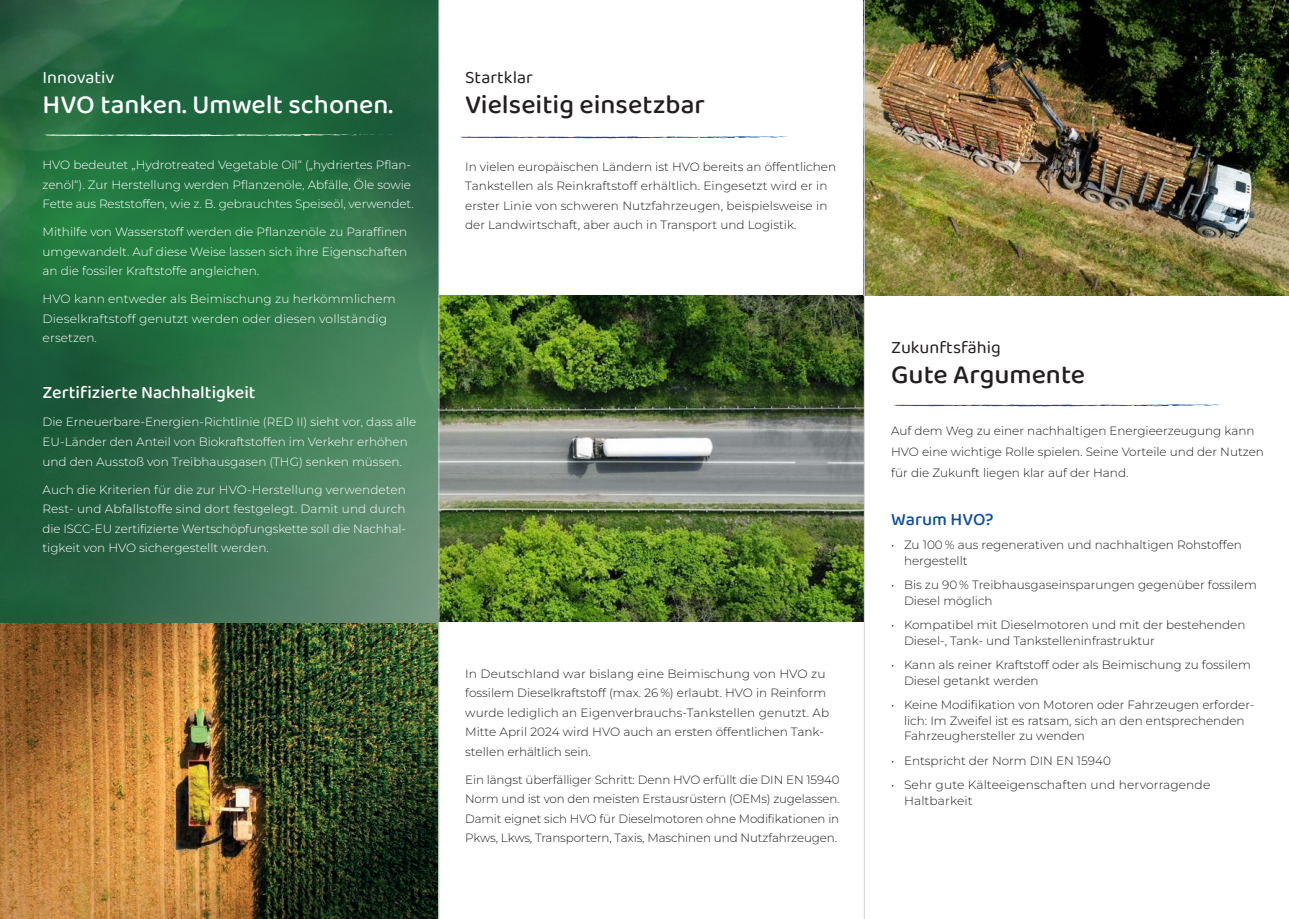
<style>
.page{position:relative;width:1289px;height:919px;background:#fff}
.page>*{position:absolute;margin:0;border:0;box-sizing:border-box;transform-origin:0 0}
.t1{font:500 27px "Baloo Chettan 2";color:#231f20}
.t2{font:500 27px "Baloo Chettan 2";color:#fff}
.t3{font:500 18px "Baloo Chettan 2";color:#fff}
.t4{font:18px "Baloo Chettan 2";color:#231f20}
.t5{font:18px "Baloo Chettan 2";color:#fff}
.t6{font:500 18px "Baloo Chettan 2";color:#0d4da1}
.t7{font:300 12px/19.5px "Montserrat";color:#231f20}
.t8{font:300 12px/19.5px "Montserrat";color:#fff}
</style>
<div class="page">
<img style="left:0;top:0;width:438px;height:918px">
<img style="left:0;top:623px;width:437px;height:295px">
<svg style="left:43px;top:134px;width:353px;height:2px"></svg>
<svg style="left:460px;top:136px;width:328px;height:2px"></svg>
<img style="left:439px;top:296px;width:424px;height:325px">
<img style="left:863px;top:0;width:425px;height:296px">
<svg style="left:894px;top:404px;width:328px;height:2px"></svg>
<hr style="left:438px;top:0;width:1px;height:918px;background:#d1d2d4">
<hr style="left:864px;top:0;width:1px;height:918px;background:#d1d2d4">
<h2 class="t5" style="left:43px;top:65px;width:73px">Innovativ</h2>
<h1 class="t2" style="left:43px;top:85px;width:352px">HVO tanken. Umwelt schonen.</h1>
<p class="t8" style="left:43px;top:155px;width:373px">HVO bedeutet „Hydrotreated Vegetable Oil“ („hydriertes Pflan&shy;zenöl“). Zur Herstellung werden Pflanzenöle, Abfälle, Öle sowie<br>Fette aus Reststoffen, wie z. B. gebrauchtes Speiseöl, verwendet.</p>
<p class="t8" style="left:43px;top:222px;width:366px;text-align:justify">Mithilfe von Wasserstoff werden die Pflanzenöle zu Paraffinen umgewandelt. Auf diese Weise lassen sich ihre Eigenschaften an die fossiler Kraftstoffe angleichen.</p>
<p class="t8" style="left:43px;top:289px;width:355px">HVO kann entweder als Beimischung zu herkömmlichem<br>Dieselkraftstoff genutzt werden oder diesen vollständig ersetzen.</p>
<h2 class="t3" style="left:43px;top:380px;width:215px">Zertifizierte Nachhaltigkeit</h2>
<p class="t8" style="left:43px;top:412px;width:375px">Die Erneuerbare-Energien-Richtlinie (RED II) sieht vor, dass alle<br>EU-Länder den Anteil von Biokraftstoffen im Verkehr erhöhen und den Ausstoß von Treibhausgasen (THG) senken müssen.</p>
<p class="t8" style="left:43px;top:479px;width:365px;text-align:justify">Auch die Kriterien für die zur HVO-Herstellung verwendeten Rest- und Abfallstoffe sind dort festgelegt. Damit und durch die ISCC-EU zertifizierte Wertschöpfungskette soll die Nachhal&shy;tigkeit von HVO sichergestellt werden.</p>
<h2 class="t4" style="left:465px;top:65px;width:69px">Startklar</h2>
<h1 class="t1" style="left:465px;top:85px;width:241px">Vielseitig einsetzbar</h1>
<p class="t7" style="left:465px;top:156px;width:372px">In vielen europäischen Ländern ist HVO bereits an öffentlichen Tankstellen als Reinkraftstoff erhältlich. Eingesetzt wird er in erster Linie von schweren Nutzfahrzeugen, beispielsweise in der Landwirtschaft, aber auch in Transport und Logistik.</p>
<p class="t7" style="left:465px;top:663px;width:365px">In Deutschland war bislang eine Beimischung von HVO zu fossilem Dieselkraftstoff (max. 26 %) erlaubt. HVO in Reinform wurde lediglich an Eigenverbrauchs-Tankstellen genutzt. Ab Mitte April 2024 wird HVO auch an ersten öffentlichen Tank&shy;stellen erhältlich sein.</p>
<p class="t7" style="left:465px;top:769px;width:376px;text-align:justify">Ein längst überfälliger Schritt: Denn HVO erfüllt die DIN EN 15940<br>Norm und ist von den meisten Erstausrüstern (OEMs) zugelassen.<br>Damit eignet sich HVO für Dieselmotoren ohne Modifikationen in Pkws, Lkws, Transportern, Taxis, Maschinen und Nutzfahrzeugen.</p>
<h2 class="t4" style="left:891px;top:335px;width:111px">Zukunftsfähig</h2>
<h1 class="t1" style="left:891px;top:355px;width:195px">Gute Argumente</h1>
<p class="t7" style="left:891px;top:420px;width:374px;line-height:21px">Auf dem Weg zu einer nachhaltigen Energieerzeugung kann<br>HVO eine wichtige Rolle spielen. Seine Vorteile und der Nutzen für die Zukunft liegen klar auf der Hand.</p>
<h2 class="t6" style="left:891px;top:506px;width:104px">Warum HVO?</h2>
<p class="t7" style="left:904px;top:536px;width:339px;line-height:15.8px;text-indent:-13px">• Zu 100 % aus regenerativen und nachhaltigen Rohstoffen hergestellt</p>
<p class="t7" style="left:904px;top:576px;width:354px;line-height:15.8px;text-indent:-13px">• Bis zu 90 % Treibhausgaseinsparungen gegenüber fossilem<br>Diesel möglich</p>
<p class="t7" style="left:904px;top:616px;width:343px;line-height:15.8px;text-indent:-13px">• Kompatibel mit Dieselmotoren und mit der bestehenden<br>Diesel-, Tank- und Tankstelleninfrastruktur</p>
<p class="t7" style="left:904px;top:656px;width:348px;line-height:15.8px;text-indent:-13px">• Kann als reiner Kraftstoff oder als Beimischung zu fossilem<br>Diesel getankt werden</p>
<p class="t7" style="left:904px;top:696px;width:352px;line-height:15.8px;text-indent:-13px">• Keine Modifikation von Motoren oder Fahrzeugen erforder&shy;lich: Im Zweifel ist es ratsam, sich an den entsprechenden<br>Fahrzeughersteller zu wenden</p>
<p class="t7" style="left:891px;top:750px;width:221px">• Entspricht der Norm DIN EN 15940</p>
<p class="t7" style="left:904px;top:776px;width:308px;line-height:15.8px;text-indent:-13px">• Sehr gute Kälteeigenschaften und hervorragende<br>Haltbarkeit</p>
</div>
